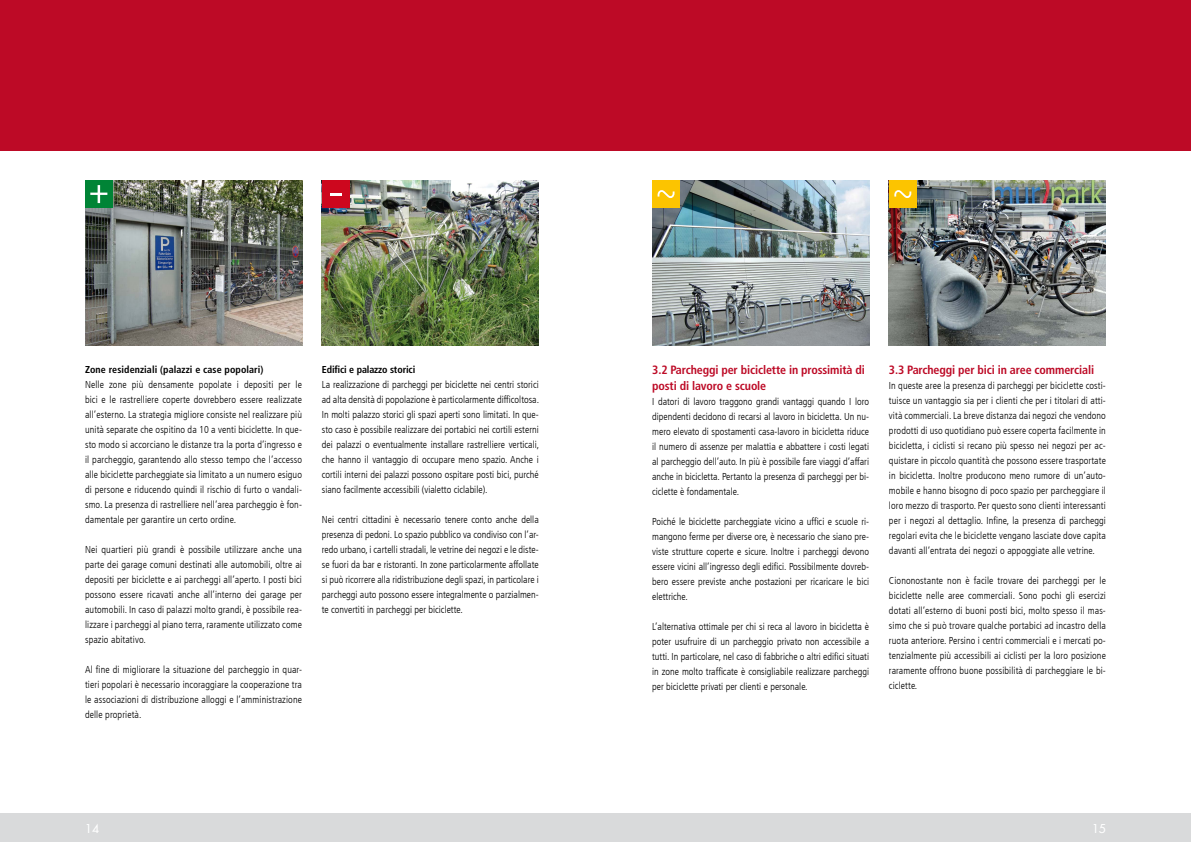
<style>
.page{position:relative;width:1191px;height:842px;background:#fff}
.page>*{position:absolute;margin:0;border:0;box-sizing:border-box;transform-origin:0 0}
.t1{font:700 condensed 12px/16px "Frutiger LT Com";letter-spacing:-.01em;color:#bd0a26}
.t2{font:500 12px "Futura Com";color:#fff}
.t3{font:300 condensed 10px/15px "Frutiger LT Com";color:#000;text-align:justify}
.t4{font:700 condensed 10px "Frutiger LT Com";letter-spacing:.01em;color:#000}
.t5{font:700 condensed 10px "Frutiger LT Com";letter-spacing:-.01em;color:#000}
</style>
<div class="page">
<div style="left:0;top:0;width:595px;height:150px;background:#bd0a26"></div>
<div style="left:0;top:814px;width:595px;height:28px;background:#d9dadb"></div>
<div style="left:595px;top:0;width:596px;height:150px;background:#bd0a26"></div>
<div style="left:595px;top:814px;width:596px;height:28px;background:#d9dadb"></div>
<img style="left:85px;top:180px;width:217px;height:165px">
<div style="left:85px;top:180px;width:28px;height:28px;background:#008436"></div>
<svg style="left:90px;top:185px;width:17px;height:18px"></svg>
<img style="left:322px;top:180px;width:217px;height:165px">
<div style="left:322px;top:180px;width:27px;height:28px;background:#cd071e"></div>
<svg style="left:330px;top:193px;width:11px;height:2px"></svg>
<img style="left:652px;top:180px;width:217px;height:165px">
<img style="left:889px;top:180px;width:217px;height:165px">
<div style="left:652px;top:180px;width:28px;height:28px;background:#fcc400"></div>
<svg style="left:657px;top:190px;width:17px;height:8px"></svg>
<div style="left:889px;top:180px;width:27px;height:28px;background:#fcc400"></div>
<svg style="left:894px;top:190px;width:17px;height:8px"></svg>
<p class="t4" style="left:85px;top:364px;width:180px">Zone residenziali (palazzi e case popolari)</p>
<p class="t3" style="left:85px;top:377px;width:218px">Nelle zone più densamente popolate i depositi per le bici e le rastrelliere coperte dovrebbero essere realizzate all’esterno. La strategia migliore consiste nel realizzare più unità separate che ospitino da 10 a venti biciclette. In que&shy;sto modo si accorciano le distanze tra la porta d’ingresso e il parcheggio, garantendo allo stesso tempo che l’accesso alle biciclette parcheggiate sia limitato a un numero esiguo di persone e riducendo quindi il rischio di furto o vandali&shy;smo. La presenza di rastrelliere nell’area parcheggio è fon&shy;damentale per garantire un certo ordine.</p>
<p class="t3" style="left:85px;top:542px;width:218px">Nei quartieri più grandi è possibile utilizzare anche una parte dei garage comuni destinati alle automobili, oltre ai depositi per biciclette e ai parcheggi all’aperto. I posti bici possono essere ricavati anche all’interno dei garage per automobili. In caso di palazzi molto grandi, è possibile rea&shy;lizzare i parcheggi al piano terra, raramente utilizzato come spazio abitativo.</p>
<p class="t3" style="left:85px;top:662px;width:218px">Al fine di migliorare la situazione del parcheggio in quar&shy;tieri popolari è necessario incoraggiare la cooperazione tra le associazioni di distribuzione alloggi e l’amministrazione delle proprietà.</p>
<p class="t5" style="left:322px;top:364px;width:95px">Edifici e palazzo storici</p>
<p class="t3" style="left:322px;top:377px;width:219px">La realizzazione di parcheggi per biciclette nei centri storici ad alta densità di popolazione è particolarmente difficoltosa.<br>In molti palazzo storici gli spazi aperti sono limitati. In que&shy;sto caso è possibile realizzare dei portabici nei cortili esterni dei palazzi o eventualmente installare rastrelliere verticali, che hanno il vantaggio di occupare meno spazio. Anche i cortili interni dei palazzi possono ospitare posti bici, purché siano facilmente accessibili (vialetto ciclabile).</p>
<p class="t3" style="left:322px;top:512px;width:218px">Nei centri cittadini è necessario tenere conto anche della presenza di pedoni. Lo spazio pubblico va condiviso con l’ar&shy;redo urbano, i cartelli stradali, le vetrine dei negozi e le diste&shy;se fuori da bar e ristoranti. In zone particolarmente affollate si può ricorrere alla ridistribuzione degli spazi, in particolare i parcheggi auto possono essere integralmente o parzialmen&shy;te convertiti in parcheggi per biciclette.</p>
<p class="t1" style="left:652px;top:362px;width:214px">3.2 Parcheggi per biciclette in prossimità di posti di lavoro e scuole</p>
<p class="t3" style="left:652px;top:394px;width:218px">I datori di lavoro traggono grandi vantaggi quando I loro dipendenti decidono di recarsi al lavoro in bicicletta. Un nu&shy;mero elevato di spostamenti casa-lavoro in bicicletta riduce il numero di assenze per malattia e abbattere i costi legati al parcheggio dell’auto. In più è possibile fare viaggi d’affari anche in bicicletta. Pertanto la presenza di parcheggi per bi&shy;ciclette è fondamentale.</p>
<p class="t3" style="left:652px;top:514px;width:218px">Poiché le biciclette parcheggiate vicino a uffici e scuole ri&shy;mangono ferme per diverse ore, è necessario che siano pre&shy;viste strutture coperte e sicure. Inoltre i parcheggi devono essere vicini all’ingresso degli edifici. Possibilmente dovreb&shy;bero essere previste anche postazioni per ricaricare le bici elettriche.</p>
<p class="t3" style="left:652px;top:619px;width:218px">L’alternativa ottimale per chi si reca al lavoro in bicicletta è poter usufruire di un parcheggio privato non accessibile a tutti. In particolare, nel caso di fabbriche o altri edifici situati in zone molto trafficate è consigliabile realizzare parcheggi per biciclette privati per clienti e personale.</p>
<p class="t1" style="left:889px;top:362px;width:207px">3.3 Parcheggi per bici in aree commerciali</p>
<p class="t3" style="left:889px;top:378px;width:218px">In queste aree la presenza di parcheggi per biciclette costi&shy;tuisce un vantaggio sia per i clienti che per i titolari di atti&shy;vità commerciali. La breve distanza dai negozi che vendono prodotti di uso quotidiano può essere coperta facilmente in bicicletta, i ciclisti si recano più spesso nei negozi per ac&shy;quistare in piccolo quantità che possono essere trasportate in bicicletta. Inoltre producono meno rumore di un’auto&shy;mobile e hanno bisogno di poco spazio per parcheggiare il loro mezzo di trasporto. Per questo sono clienti interessanti per i negozi al dettaglio. Infine, la presenza di parcheggi regolari evita che le biciclette vengano lasciate dove capita davanti all’entrata dei negozi o appoggiate alle vetrine.</p>
<p class="t3" style="left:889px;top:573px;width:218px">Ciononostante non è facile trovare dei parcheggi per le biciclette nelle aree commerciali. Sono pochi gli esercizi dotati all’esterno di buoni posti bici, molto spesso il mas&shy;simo che si può trovare qualche portabici ad incastro della ruota anteriore. Persino i centri commerciali e i mercati po&shy;tenzialmente più accessibili ai ciclisti per la loro posizione raramente offrono buone possibilità di parcheggiare le bi&shy;ciclette.</p>
<p class="t2" style="left:85px;top:819px;width:15px">14</p>
<p class="t2" style="left:1092px;top:819px;width:15px">15</p>
</div>
